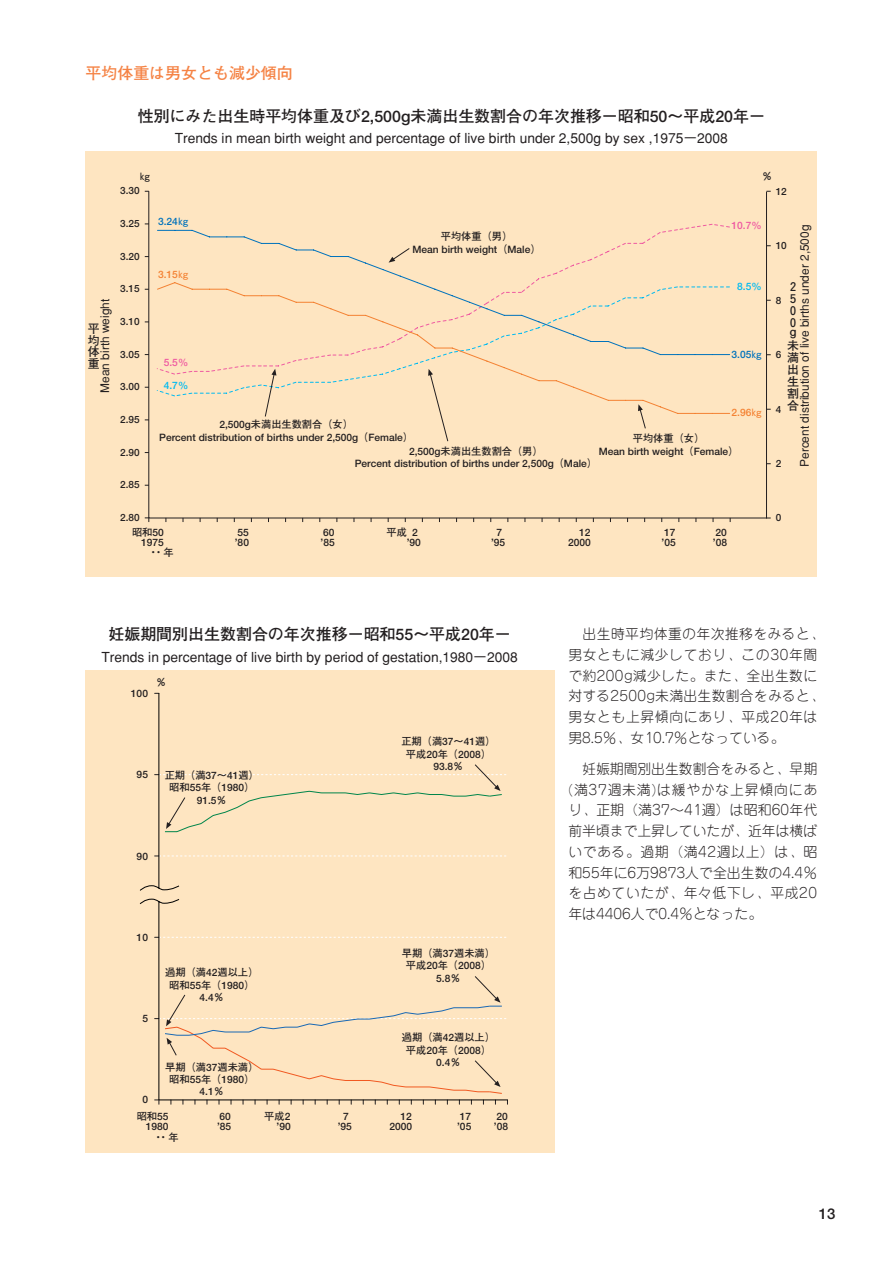
<style>
.page{position:relative;width:893px;height:1262px;background:#fff}
.page>*{position:absolute;margin:0;border:0;box-sizing:border-box;transform-origin:0 0}
.t1{font:700 15.9px "Futo Go B101";color:#231f20}
.t2{font:700 15.9px "Futo Go B101";color:#f58345}
.t3{font:700 14.85px "Futo Go B101";color:#231f20}
.t4{font:300 13.8px/20.7px "Jun 101";letter-spacing:.03em;color:#231f20}
.t5{font:500 13.8px "Gothic BBB";color:#231f20}
.t6{font:500 11.85px "Gothic BBB";color:#231f20}
.t7{font:700 11.85px/11.9px "Futo Go B101";color:#231f20;text-align:justify}
.t8{font:700 10.2px/12.5px "Futo Go B101";color:#231f20;text-align:center}
.t9{font:700 10.2px "Futo Go B101";color:#0072bc}
.t10{font:700 10.2px "Futo Go B101";color:#f48233}
.t11{font:700 10.2px "Futo Go B101";color:#ef59a1}
.t12{font:700 10.2px "Futo Go B101";color:#00baf1}
.t13{font:700 10.05px "Futo Go B101";color:#231f20}
</style>
<div class="page">
<div style="left:85px;top:152px;width:732px;height:425px;background:#fee5c1"></div>
<svg style="left:156px;top:356px;width:574px;height:58px"></svg>
<svg style="left:157px;top:229px;width:573px;height:127px"></svg>
<svg style="left:388px;top:248px;width:22px;height:14px"></svg>
<svg style="left:638px;top:404px;width:8px;height:25px"></svg>
<svg style="left:265px;top:369px;width:11px;height:48px"></svg>
<svg style="left:428px;top:369px;width:20px;height:73px"></svg>
<hr style="left:149px;top:517px;width:617px;height:1px;background:#231f20">
<hr style="left:148px;top:191px;width:1px;height:327px;background:#231f20">
<hr style="left:766px;top:192px;width:1px;height:326px;background:#231f20">
<div style="left:85px;top:670px;width:469px;height:482px;background:#fee5c1"></div>
<svg style="left:139px;top:692px;width:369px;height:412px"></svg>
<h1 class="t2" style="left:85px;top:67px;width:209px">平均体重は男女とも減少傾向</h1>
<h1 class="t1" style="left:138px;top:110px;width:628px">性別にみた出生時平均体重及び2,500g未満出生数割合の年次推移－昭和50～平成20年－</h1>
<h3 class="t5" style="left:175px;top:133px;width:554px">Trends in mean birth weight and percentage of live birth under 2,500g by sex ,1975－2008</h3>
<p class="t8" style="left:140px;top:171px;width:12px">㎏</p>
<p class="t8" style="left:762px;top:171px;width:12px">％</p>
<p class="t13" style="left:120px;top:187px;width:21px">3.30</p>
<p class="t13" style="left:120px;top:219px;width:21px">3.25</p>
<p class="t13" style="left:120px;top:252px;width:21px">3.20</p>
<p class="t6" style="left:100px;top:393px;width:95px;rotate:-90deg">Mean birth weight</p>
<p class="t7" style="left:88px;top:323px;width:13px">平均体重</p>
<p class="t13" style="left:120px;top:285px;width:21px">3.15</p>
<p class="t13" style="left:120px;top:317px;width:21px">3.10</p>
<p class="t13" style="left:120px;top:350px;width:21px">3.05</p>
<p class="t13" style="left:120px;top:383px;width:21px">3.00</p>
<p class="t13" style="left:120px;top:415px;width:21px">2.95</p>
<p class="t13" style="left:120px;top:448px;width:21px">2.90</p>
<p class="t13" style="left:120px;top:481px;width:21px">2.85</p>
<p class="t9" style="left:158px;top:218px;width:32px">3.24㎏</p>
<p class="t10" style="left:158px;top:270px;width:32px">3.15㎏</p>
<p class="t11" style="left:164px;top:359px;width:26px">5.5%</p>
<p class="t12" style="left:164px;top:382px;width:26px">4.7%</p>
<p class="t8" style="left:412px;top:231px;width:130px">平均体重（男）<br>Mean birth weight（Male）</p>
<p class="t8" style="left:159px;top:419px;width:255px">2,500g未満出生数割合（女）<br>Percent distribution of births under 2,500g（Female）</p>
<p class="t8" style="left:633px;top:433px;width:73px">平均体重（女）</p>
<p class="t11" style="left:731px;top:221px;width:32px">10.7%</p>
<p class="t12" style="left:737px;top:282px;width:26px">8.5%</p>
<p class="t9" style="left:731px;top:350px;width:32px">3.05㎏</p>
<p class="t10" style="left:731px;top:408px;width:32px">2.96㎏</p>
<p class="t8" style="left:409px;top:446px;width:135px">2,500g未満出生数割合（男）</p>
<p class="t8" style="left:598px;top:446px;width:141px">Mean birth weight（Female）</p>
<p class="t8" style="left:355px;top:458px;width:244px">Percent distribution of births under 2,500g（Male）</p>
<p class="t13" style="left:120px;top:513px;width:21px">2.80</p>
<p class="t8" style="left:132px;top:527px;width:33px">昭和50</p>
<p class="t8" style="left:141px;top:537px;width:24px">1975</p>
<p class="t8" style="left:148px;top:547px;width:27px">・・年</p>
<p class="t8" style="left:237px;top:527px;width:13px">55</p>
<p class="t8" style="left:235px;top:531px;width:4px">,</p>
<p class="t8" style="left:238px;top:537px;width:13px">80</p>
<p class="t8" style="left:320px;top:531px;width:4px">,</p>
<p class="t8" style="left:323px;top:537px;width:13px">85</p>
<p class="t8" style="left:409px;top:528px;width:13px;line-height:10.4px;text-align:left;text-indent:-23px">平成 2,<br>90</p>
<p class="t8" style="left:491px;top:531px;width:16px;line-height:8.2px;text-align:left">7,<br>95</p>
<p class="t8" style="left:568px;top:528px;width:24px;line-height:10.4px;text-align:right">12<br>2000</p>
<p class="t8" style="left:715px;top:527px;width:13px">20</p>
<p class="t8" style="left:323px;top:527px;width:13px">60</p>
<p class="t8" style="left:664px;top:527px;width:13px">17</p>
<p class="t8" style="left:661px;top:531px;width:4px">,</p>
<p class="t8" style="left:664px;top:537px;width:13px">05</p>
<p class="t8" style="left:712px;top:531px;width:4px">,</p>
<p class="t8" style="left:715px;top:537px;width:13px">08</p>
<p class="t13" style="left:775px;top:187px;width:13px">12</p>
<p class="t6" style="left:799px;top:467px;width:244px;rotate:-90deg">Percent distribution of live births under 2,500g</p>
<p class="t13" style="left:775px;top:241px;width:13px">10</p>
<p class="t7" style="left:787px;top:282px;width:13px">２<br>５<br>０<br>０</p>
<p class="t7" style="left:787px;top:325px;width:13px;line-height:14.9px">ｇ未</p>
<p class="t7" style="left:787px;top:353px;width:13px">満出生割合</p>
<p class="t13" style="left:775px;top:296px;width:7px">8</p>
<p class="t13" style="left:775px;top:350px;width:7px">6</p>
<p class="t13" style="left:775px;top:405px;width:7px">4</p>
<p class="t13" style="left:775px;top:459px;width:7px">2</p>
<p class="t13" style="left:775px;top:514px;width:7px">0</p>
<h1 class="t1" style="left:108px;top:628px;width:404px">妊娠期間別出生数割合の年次推移－昭和55～平成20年－</h1>
<h3 class="t5" style="left:101px;top:651px;width:418px">Trends in percentage of live birth by period of gestation,1980－2008</h3>
<p class="t8" style="left:131px;top:688px;width:19px">100</p>
<p class="t8" style="left:156px;top:677px;width:12px">％</p>
<p class="t8" style="left:137px;top:769px;width:13px">95</p>
<p class="t8" style="left:165px;top:770px;width:96px">正期（満37～41週）昭和55年（1980）<br>91.5％</p>
<p class="t8" style="left:137px;top:850px;width:13px">90</p>
<p class="t8" style="left:137px;top:932px;width:13px">10</p>
<p class="t8" style="left:142px;top:1013px;width:7px">5</p>
<p class="t8" style="left:142px;top:1094px;width:7px">0</p>
<p class="t8" style="left:165px;top:967px;width:94px">過期（満42週以上）昭和55年（1980）<br>4.4％</p>
<p class="t8" style="left:165px;top:1061px;width:94px">早期（満37週未満）昭和55年（1980）<br>4.1％</p>
<p class="t8" style="left:401px;top:736px;width:96px">正期（満37～41週）平成20年（2008）<br>93.8％</p>
<p class="t8" style="left:402px;top:948px;width:94px">早期（満37週未満）平成20年（2008）<br>5.8％</p>
<p class="t8" style="left:402px;top:1032px;width:94px">過期（満42週以上）平成20年（2008）<br>0.4％</p>
<p class="t8" style="left:137px;top:1111px;width:33px">昭和55</p>
<p class="t8" style="left:264px;top:1111px;width:28px">平成2</p>
<p class="t8" style="left:343px;top:1111px;width:7px">7</p>
<p class="t8" style="left:400px;top:1111px;width:13px">12</p>
<p class="t8" style="left:496px;top:1111px;width:13px">20</p>
<p class="t8" style="left:219px;top:1111px;width:13px">60</p>
<p class="t8" style="left:459px;top:1111px;width:13px">17</p>
<p class="t8" style="left:217px;top:1115px;width:4px">,</p>
<p class="t8" style="left:277px;top:1115px;width:4px">,</p>
<p class="t8" style="left:279px;top:1121px;width:13px">90</p>
<p class="t8" style="left:338px;top:1115px;width:4px">,</p>
<p class="t8" style="left:340px;top:1121px;width:13px">95</p>
<p class="t8" style="left:389px;top:1121px;width:24px">2000</p>
<p class="t8" style="left:494px;top:1115px;width:4px">,</p>
<p class="t8" style="left:497px;top:1121px;width:13px">08</p>
<p class="t8" style="left:457px;top:1115px;width:4px">,</p>
<p class="t8" style="left:460px;top:1121px;width:13px">05</p>
<p class="t8" style="left:146px;top:1121px;width:24px">1980</p>
<p class="t8" style="left:220px;top:1121px;width:13px">85</p>
<p class="t8" style="left:153px;top:1132px;width:27px">・・年</p>
<h3 class="t4" style="left:568px;top:625px;width:257px;text-indent:14px">出生時平均体重の年次推移をみると、男女ともに減少しており、この30年間で約200g減少した。また、全出生数に対する2500g未満出生数割合をみると、男女とも上昇傾向にあり、平成20年は男8.5％、女10.7％となっている。</h3>
<h3 class="t4" style="left:568px;top:760px;width:250px;text-align:justify;text-indent:14px">妊娠期間別出生数割合をみると、早期(満37週未満)は緩やかな上昇傾向にあり、正期（満37～41週）は昭和60年代前半頃まで上昇していたが、近年は横ばいである。過期（満42週以上）は、昭和55年に6万9873人で全出生数の4.4％を占めていたが、年々低下し、平成20年は4406人で0.4％となった。</h3>
<h2 class="t3" style="left:818px;top:1208px;width:18px">13</h2>
</div>
